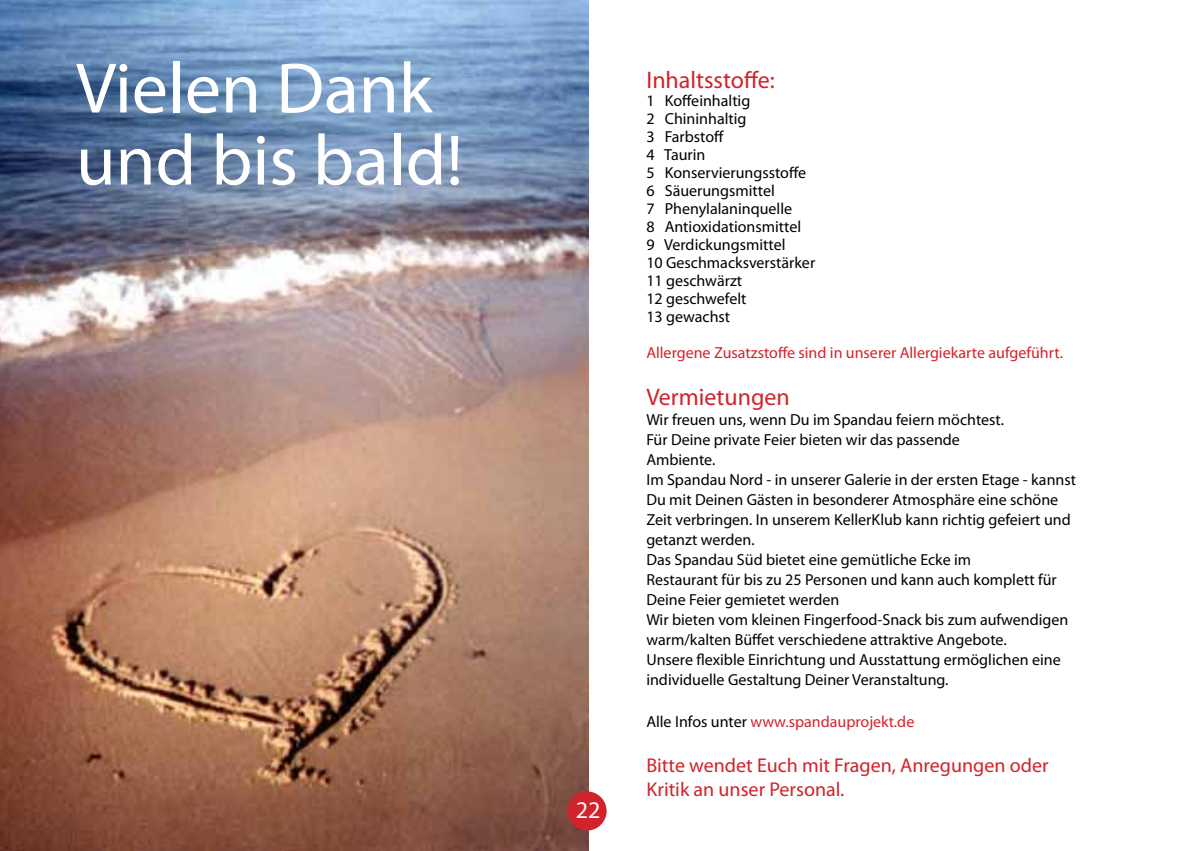
<style>
.page{position:relative;width:1202px;height:851px;background:#fff}
.page>*{position:absolute;margin:0;border:0;box-sizing:border-box;transform-origin:0 0}
.t1{font:72px/72px "Myriad Pro";color:#fff}
.t2{font:24px "Myriad Pro";color:#d2232a}
.t3{font:24px "Myriad Pro";color:#fff}
.t4{font:20px/24px "Myriad Pro";color:#d2232a}
.t5{font:16px/20px "Myriad Pro";color:#000}
.t6{font:16px "Myriad Pro";color:#d2232a}
.s1{color:#000}
</style>
<div class="page">
<img style="left:0;top:0;width:588px;height:850px">
<div style="left:567px;top:791px;width:40px;height:39px;background:#d2232a;border-radius:50%"></div>
<h1 class="t1" style="left:76px;top:51px;width:388px">Vielen Dank und bis bald!</h1>
<h2 class="t3" style="left:576px;top:795px;width:26px">22</h2>
<h2 class="t2" style="left:646px;top:65px;width:130px">Inhaltsstoffe:</h2>
<p class="t5" style="left:646px;top:91px;width:170px;line-height:18px">1 Koffeinhaltig<br>2 Chininhaltig<br>3 Farbstoff<br>4 Taurin<br>5 Konservierungsstoffe<br>6 Säuerungsmittel<br>7 Phenylalaninquelle<br>8 Antioxidationsmittel<br>9 Verdickungsmittel<br>10 Geschmacksverstärker<br>11 geschwärzt<br>12 geschwefelt<br>13 gewachst</p>
<p class="t6" style="left:646px;top:342px;width:418px">Allergene Zusatzstoffe sind in unserer Allergiekarte aufgeführt.</p>
<h2 class="t2" style="left:646px;top:382px;width:145px">Vermietungen</h2>
<p class="t5" style="left:646px;top:409px;width:431px">Wir freuen uns, wenn Du im Spandau feiern möchtest.<br>Für Deine private Feier bieten wir das passende<br>Ambiente.<br>Im Spandau Nord - in unserer Galerie in der ersten Etage - kannst Du mit Deinen Gästen in besonderer Atmosphäre eine schöne Zeit verbringen. In unserem KellerKlub kann richtig gefeiert und getanzt werden.<br>Das Spandau Süd bietet eine gemütliche Ecke im<br>Restaurant für bis zu 25 Personen und kann auch komplett für Deine Feier gemietet werden<br>Wir bieten vom kleinen Fingerfood-Snack bis zum aufwendigen warm/kalten Büffet verschiedene attraktive Angebote.<br>Unsere flexible Einrichtung und Ausstattung ermöglichen eine individuelle Gestaltung Deiner Veranstaltung.</p>
<p class="t6" style="left:646px;top:711px;width:269px"><span class="s1">Alle Infos unter</span> www.spandauprojekt.de</p>
<p class="t4" style="left:646px;top:753px;width:404px">Bitte wendet Euch mit Fragen, Anregungen oder<br>Kritik an unser Personal.</p>
</div>
